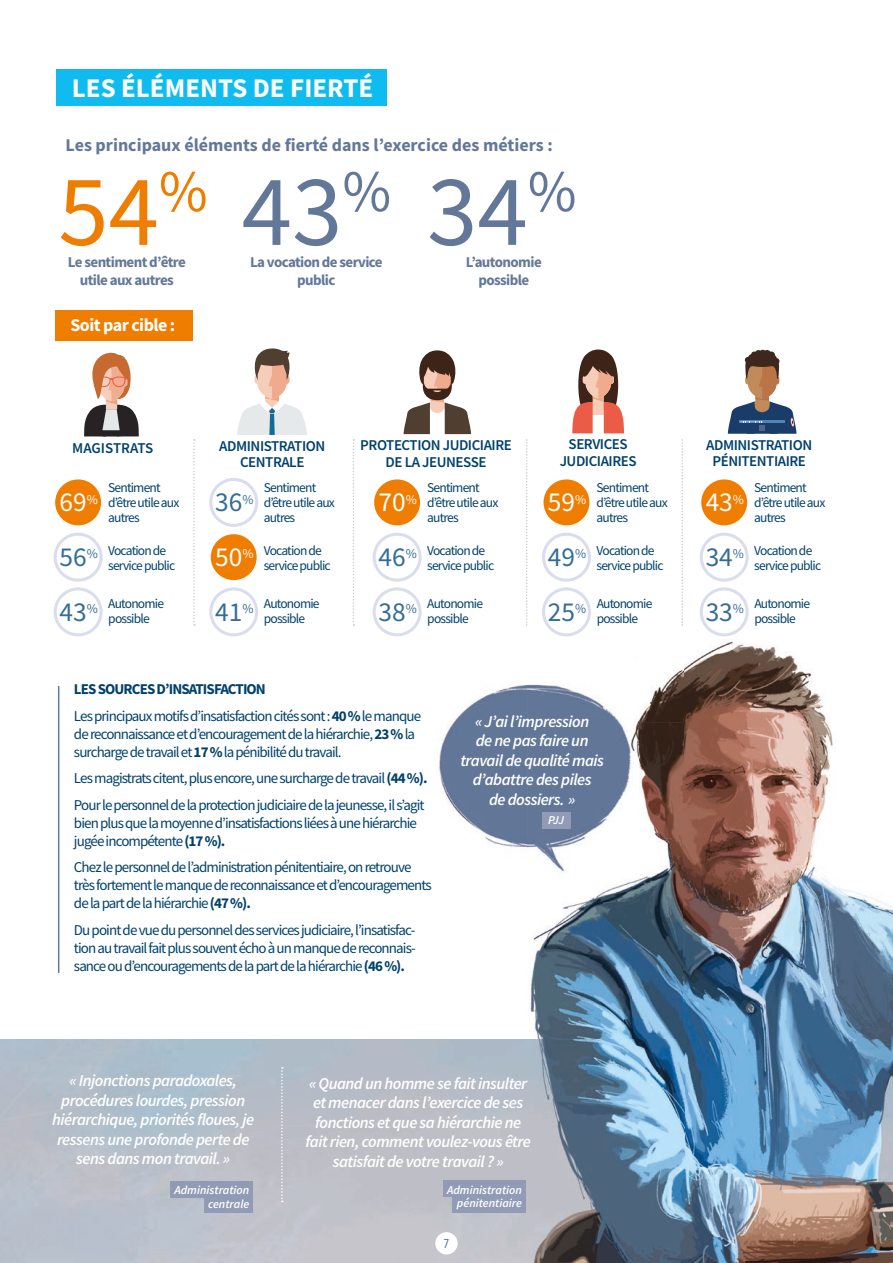
<style>
.page{position:relative;width:893px;height:1263px;background:#fff}
.page>*{position:absolute;margin:0;border:0;box-sizing:border-box;transform-origin:0 0}
.t1{font:101.25px "Source Sans Pro";color:#637899}
.t2{font:27.3px "Source Sans Pro";color:#346d95}
.t3{font:27.3px "Source Sans Pro";color:#fff}
.t4{font:700 27px "Source Sans Pro";color:#fff}
.t5{font:700 18px "Source Sans Pro";color:#637899}
.t6{font:700 18px "Source Sans Pro";letter-spacing:-.03em;color:#fff}
.t7{font:italic 600 16.5px/19.5px "Source Sans Pro";letter-spacing:-.03em;color:#fff;text-align:center}
.t8{font:15px/18px "Source Sans Pro";letter-spacing:-.06em;color:#00416b}
.t9{font:600 15px/16.5px "Source Sans Pro";letter-spacing:-.03em;color:#00416b;text-align:center}
.t10{font:700 15px/18px "Source Sans Pro";letter-spacing:-.04em;color:#637899;text-align:center}
.t11{font:600 15px "Source Sans Pro";letter-spacing:-.005em;color:#00416b}
.t12{font:13.5px/15px "Source Sans Pro";letter-spacing:-.06em;color:#00416b}
.t13{font:13.5px "Fira Sans Condensed";color:#637899}
.t14{font:italic 600 12px/13.5px "Source Sans Pro";color:#fff;text-align:right}
.s1{color:#ef7d00}
.s2{font-weight:700}
</style>
<div class="page">
<img style="left:0;top:1039px;width:684px;height:224px">
<img style="left:439px;top:685px;width:192px;height:187px">
<div style="left:56px;top:69px;width:331px;height:37px;background:#10bbef"></div>
<hr style="left:58px;top:686px;width:1px;height:287px;background:#637899">
<svg style="left:281px;top:1067px;width:2px;height:135px"></svg>
<svg style="left:193px;top:439px;width:2px;height:187px"></svg>
<svg style="left:353px;top:439px;width:1px;height:187px"></svg>
<img style="left:684px;top:617px;width:209px;height:646px">
<img style="left:527px;top:617px;width:157px;height:105px">
<img style="left:631px;top:722px;width:53px;height:317px">
<img style="left:530px;top:877px;width:102px;height:162px">
<svg style="left:526px;top:439px;width:2px;height:187px"></svg>
<svg style="left:681px;top:439px;width:2px;height:187px"></svg>
<svg style="left:404px;top:350px;width:67px;height:84px"></svg>
<svg style="left:572px;top:350px;width:52px;height:83px"></svg>
<svg style="left:728px;top:350px;width:68px;height:84px"></svg>
<svg style="left:237px;top:348px;width:70px;height:87px"></svg>
<div style="left:56px;top:311px;width:137px;height:30px;background:#ef7d00"></div>
<div style="left:55px;top:479px;width:46px;height:46px;background:#ef7d00;border-radius:50%"></div>
<div style="left:209px;top:478px;width:49px;height:49px;border:3px solid #daddee;border-radius:50%"></div>
<div style="left:374px;top:479px;width:46px;height:46px;background:#ef7d00;border-radius:50%"></div>
<div style="left:543px;top:479px;width:46px;height:46px;background:#ef7d00;border-radius:50%"></div>
<div style="left:701px;top:479px;width:46px;height:46px;background:#ef7d00;border-radius:50%"></div>
<div style="left:54px;top:533px;width:49px;height:49px;border:3px solid #daddee;border-radius:50%"></div>
<div style="left:211px;top:534px;width:46px;height:46px;background:#ef7d00;border-radius:50%"></div>
<div style="left:373px;top:533px;width:49px;height:49px;border:3px solid #daddee;border-radius:50%"></div>
<div style="left:542px;top:533px;width:49px;height:49px;border:3px solid #daddee;border-radius:50%"></div>
<div style="left:700px;top:533px;width:49px;height:49px;border:3px solid #daddee;border-radius:50%"></div>
<div style="left:54px;top:587px;width:49px;height:49px;border:3px solid #daddee;border-radius:50%"></div>
<div style="left:209px;top:587px;width:49px;height:49px;border:3px solid #daddee;border-radius:50%"></div>
<div style="left:373px;top:587px;width:49px;height:49px;border:3px solid #daddee;border-radius:50%"></div>
<div style="left:542px;top:587px;width:49px;height:49px;border:3px solid #daddee;border-radius:50%"></div>
<div style="left:700px;top:587px;width:49px;height:49px;border:3px solid #daddee;border-radius:50%"></div>
<svg style="left:84px;top:352px;width:55px;height:84px"></svg>
<div style="left:443px;top:1181px;width:83px;height:16px;background:#919bb6"></div>
<div style="left:453px;top:1196px;width:73px;height:16px;background:#919bb6"></div>
<div style="left:171px;top:1181px;width:82px;height:16px;background:#919bb6"></div>
<div style="left:204px;top:1197px;width:49px;height:16px;background:#919bb6"></div>
<div style="left:542px;top:812px;width:28px;height:16px;background:#919bb6"></div>
<div style="left:435px;top:1232px;width:23px;height:22px;background:#fff;border-radius:50%"></div>
<h3 class="t4" style="left:72px;top:70px;width:303px">LES ÉLÉMENTS DE FIERTÉ</h3>
<p class="t5" style="left:66px;top:133px;width:489px">Les principaux éléments de fierté dans l’exercice des métiers :</p>
<h1 class="t1" style="left:58px;top:147px;width:520px"><span class="s1">54</span><sup>%</sup> 43<sup>%</sup> 34<sup>%</sup></h1>
<p class="t10" style="left:68px;top:253px;width:119px">Le sentiment d’être utile aux autres</p>
<p class="t10" style="left:250px;top:253px;width:134px">La vocation de service public</p>
<p class="t10" style="left:466px;top:253px;width:77px">L’autonomie possible</p>
<p class="t6" style="left:70px;top:312px;width:106px">Soit par cible :</p>
<p class="t11" style="left:72px;top:438px;width:83px">MAGISTRATS</p>
<p class="t9" style="left:219px;top:437px;width:108px">ADMINISTRATION<br>CENTRALE</p>
<p class="t9" style="left:360px;top:437px;width:153px">PROTECTION JUDICIAIRE<br>DE LA JEUNESSE</p>
<p class="t9" style="left:560px;top:436px;width:78px">SERVICES<br>JUDICIAIRES</p>
<p class="t9" style="left:706px;top:436px;width:108px">ADMINISTRATION<br>PÉNITENTIAIRE</p>
<p class="t12" style="left:108px;top:480px;width:73px">Sentiment d’être utile aux autres</p>
<p class="t12" style="left:264px;top:480px;width:73px">Sentiment d’être utile aux autres</p>
<p class="t12" style="left:427px;top:480px;width:73px">Sentiment d’être utile aux autres</p>
<p class="t12" style="left:596px;top:480px;width:73px">Sentiment d’être utile aux autres</p>
<p class="t12" style="left:754px;top:480px;width:73px">Sentiment d’être utile aux autres</p>
<h2 class="t3" style="left:60px;top:485px;width:40px">69<sup>%</sup></h2>
<h2 class="t2" style="left:215px;top:485px;width:40px">36<sup>%</sup></h2>
<h2 class="t3" style="left:379px;top:485px;width:40px">70<sup>%</sup></h2>
<h2 class="t3" style="left:548px;top:485px;width:40px">59<sup>%</sup></h2>
<h2 class="t3" style="left:706px;top:485px;width:40px">43<sup>%</sup></h2>
<h2 class="t2" style="left:60px;top:540px;width:40px">56<sup>%</sup></h2>
<h2 class="t3" style="left:215px;top:540px;width:40px">50<sup>%</sup></h2>
<h2 class="t2" style="left:379px;top:540px;width:40px">46<sup>%</sup></h2>
<h2 class="t2" style="left:548px;top:540px;width:40px">49<sup>%</sup></h2>
<h2 class="t2" style="left:706px;top:540px;width:40px">34<sup>%</sup></h2>
<h2 class="t2" style="left:60px;top:594px;width:40px">43<sup>%</sup></h2>
<h2 class="t2" style="left:215px;top:594px;width:40px">41<sup>%</sup></h2>
<h2 class="t2" style="left:379px;top:594px;width:40px">38<sup>%</sup></h2>
<h2 class="t2" style="left:548px;top:594px;width:40px">25<sup>%</sup></h2>
<h2 class="t2" style="left:706px;top:594px;width:40px">33<sup>%</sup></h2>
<p class="t12" style="left:108px;top:543px;width:68px">Vocation de service public</p>
<p class="t12" style="left:264px;top:543px;width:68px">Vocation de service public</p>
<p class="t12" style="left:427px;top:543px;width:68px">Vocation de service public</p>
<p class="t12" style="left:597px;top:543px;width:68px">Vocation de service public</p>
<p class="t12" style="left:754px;top:543px;width:68px">Vocation de service public</p>
<p class="t12" style="left:108px;top:596px;width:57px">Autonomie possible</p>
<p class="t12" style="left:264px;top:596px;width:57px">Autonomie possible</p>
<p class="t12" style="left:427px;top:596px;width:57px">Autonomie possible</p>
<p class="t12" style="left:597px;top:596px;width:57px">Autonomie possible</p>
<p class="t12" style="left:754px;top:596px;width:57px">Autonomie possible</p>
<p class="t8" style="left:74px;top:676px;width:349px;line-height:26.5px"><span class="s2">LES SOURCES D’INSATISFACTION<br></span>Les principaux motifs d’insatisfaction cités sont : <span class="s2">40 %</span> le manque</p>
<p class="t8" style="left:74px;top:725px;width:343px">de reconnaissance et d’encouragement de la hiérarchie, <span class="s2">23 %</span> la surcharge de travail et <span class="s2">17 %</span> la pénibilité du travail.</p>
<p class="t8" style="left:74px;top:765px;width:355px;line-height:26.5px">Les magistrats citent, plus encore, une surcharge de travail <span class="s2">(44 %).<br></span>Pour le personnel de la protection judiciaire de la jeunesse, il s’agit</p>
<p class="t8" style="left:74px;top:814px;width:344px">bien plus que la moyenne d’insatisfactions liées à une hiérarchie jugée incompétente <span class="s2">(17 %).</span></p>
<p class="t8" style="left:74px;top:858px;width:359px">Chez le personnel de l’administration pénitentiaire, on retrouve très fortement le manque de reconnaissance et d’encouragements de la part de la hiérarchie <span class="s2">(47 %).</span></p>
<p class="t8" style="left:74px;top:921px;width:343px;text-align:justify">Du point de vue du personnel des services judiciaire, l’insatisfac&shy;tion au travail fait plus souvent écho à un manque de reconnais&shy;sance ou d’encouragements de la part de la hiérarchie <span class="s2">(46 %).</span></p>
<p class="t7" style="left:460px;top:711px;width:145px">« J’ai l’impression<br>de ne pas faire un travail de qualité mais d’abattre des piles<br>de dossiers. »</p>
<p class="t14" style="left:548px;top:813px;width:18px">PJJ</p>
<p class="t7" style="left:52px;top:1070px;width:204px">« Injonctions paradoxales, procédures lourdes, pression hiérarchique, priorités floues, je ressens une profonde perte de sens dans mon travail. »</p>
<p class="t14" style="left:174px;top:1183px;width:76px">Administration centrale</p>
<p class="t7" style="left:305px;top:1073px;width:227px">« Quand un homme se fait insulter et menacer dans l’exercice de ses fonctions et que sa hiérarchie ne fait rien, comment voulez-vous être satisfait de votre travail ? »</p>
<p class="t14" style="left:447px;top:1183px;width:76px">Administration pénitentiaire</p>
<p class="t13" style="left:444px;top:1231px;width:7px">7</p>
</div>
